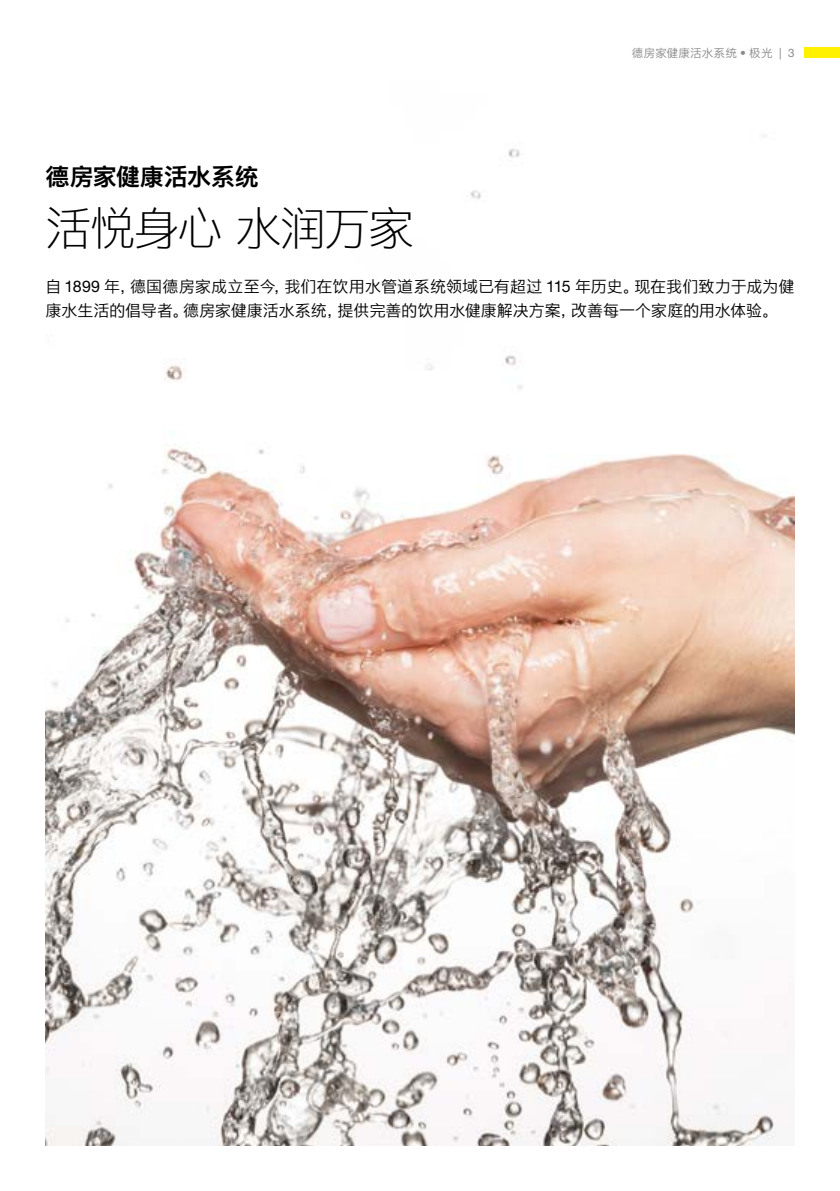
<style>
.page{position:relative;width:840px;height:1191px;background:#fff}
.page>*{position:absolute;margin:0;border:0;box-sizing:border-box;transform-origin:0 0}
.t1{font:46px "M Ying Hei PRC W3";letter-spacing:-.04em;color:#000}
.t2{font:24px "M Ying Hei PRC W7";letter-spacing:-.01em;color:#000}
.t3{font:16px/24px "M Ying Hei PRC W4";color:#000}
.t4{font:11.6px "M Ying Hei PRC W4";letter-spacing:.01em;color:#898989}
</style>
<div class="page">
<img style="left:45px;top:135px;width:749px;height:1010px">
<div style="left:803px;top:48px;width:36px;height:10px;background:#fff100"></div>
<p class="t4" style="left:631px;top:45px;width:164px">德房家健康活水系统 • 极光 | 3</p>
<h2 class="t2" style="left:45px;top:162px;width:215px">德房家健康活水系统</h2>
<h1 class="t1" style="left:45px;top:199px;width:370px">活悦身心 水润万家</h1>
<p class="t3" style="left:45px;top:274px;width:750px">自 1899 年，德国德房家成立至今，我们在饮用水管道系统领域已有超过 115 年历史。现在我们致力于成为健康水生活的倡导者。德房家健康活水系统，提供完善的饮用水健康解决方案，改善每一个家庭的用水体验。</p>
</div>
